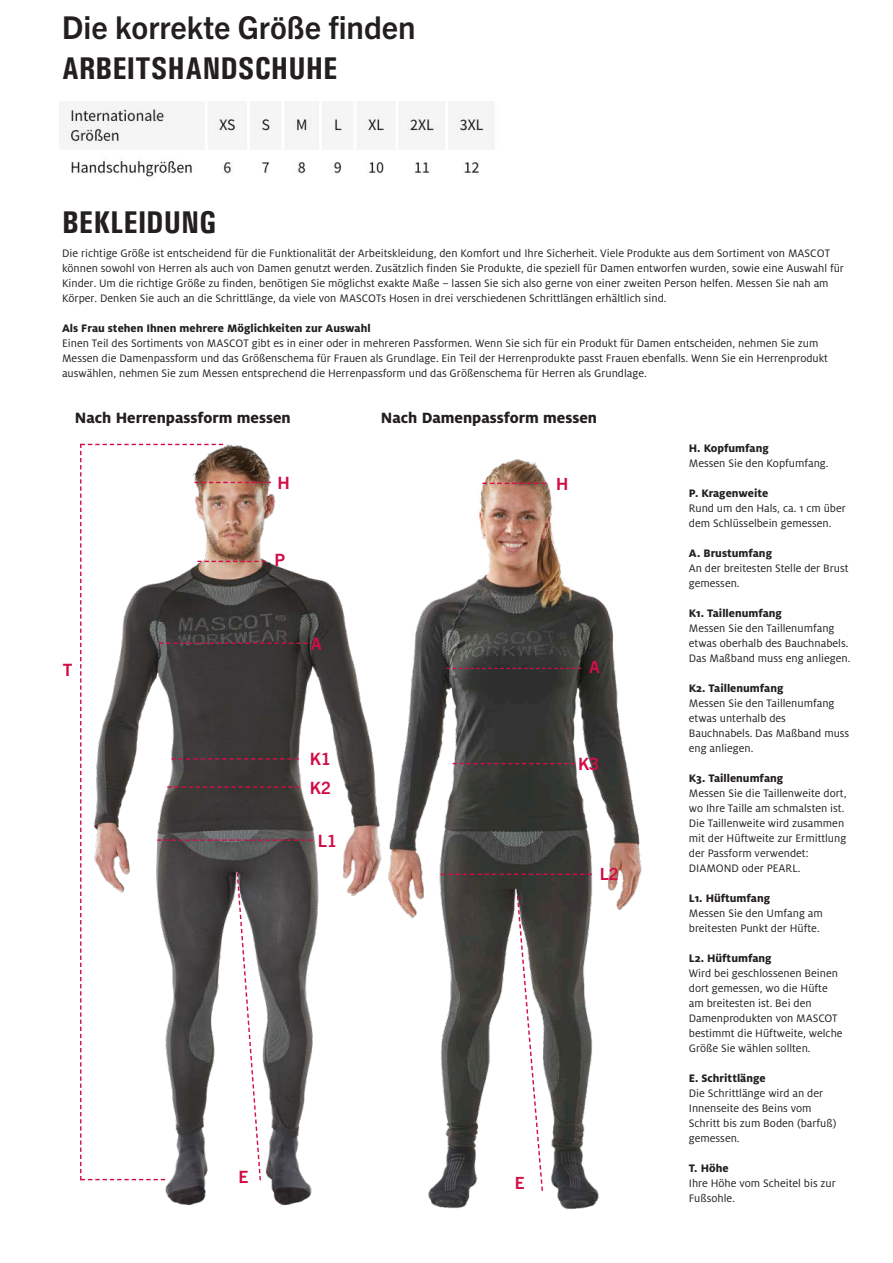
<style>
.page{position:relative;width:893px;height:1263px;background:#fff}
.page>*{position:absolute;margin:0;border:0;box-sizing:border-box;transform-origin:0 0}
.t1{font:700 condensed 31.5px "Univers";color:#231f20}
.t2{font:700 31.5px "Trade Gothic Next LT Pro";color:#231f20}
.t3{font:700 16.95px/28.2px "Trade Gothic Next LT Pro";color:#d20e46}
.t4{font:700 16.8px "Trade Gothic Next LT Pro";color:#d20e46}
.t5{font:800 16.5px "Milo Pro";color:#231f20}
.t6{font:12px/15px "Milo Pro";color:#231f20}
.t7{font:800 12px "Milo Pro";color:#231f20}
</style>
<div class="page">
<img style="left:80px;top:443px;width:265px;height:763px">
<svg style="left:80px;top:444px;width:233px;height:738px"></svg>
<img style="left:345px;top:459px;width:297px;height:750px">
<svg style="left:516px;top:894px;width:28px;height:298px"></svg>
<svg style="left:482px;top:483px;width:64px;height:1px"></svg>
<svg style="left:441px;top:874px;width:151px;height:1px"></svg>
<svg style="left:446px;top:668px;width:135px;height:1px"></svg>
<svg style="left:453px;top:763px;width:122px;height:1px"></svg>
<img style="left:71px;top:101px;width:423px;height:76px">
<h1 class="t2" style="left:62px;top:6px;width:355px">Die korrekte Größe finden</h1>
<h1 class="t1" style="left:62px;top:49px;width:277px">ARBEITSHANDSCHUHE</h1>
<h1 class="t1" style="left:62px;top:203px;width:156px">BEKLEIDUNG</h1>
<p class="t6" style="left:62px;top:246px;width:783px">Die richtige Größe ist entscheidend für die Funktionalität der Arbeitskleidung, den Komfort und Ihre Sicherheit. Viele Produkte aus dem Sortiment von MASCOT können sowohl von Herren als auch von Damen genutzt werden. Zusätzlich finden Sie Produkte, die speziell für Damen entworfen wurden, sowie eine Auswahl für Kinder. Um die richtige Größe zu finden, benötigen Sie möglichst exakte Maße – lassen Sie sich also gerne von einer zweiten Person helfen. Messen Sie nah am Körper. Denken Sie auch an die Schrittlänge, da viele von MASCOTs Hosen in drei verschiedenen Schrittlängen erhältlich sind.</p>
<p class="t7" style="left:62px;top:322px;width:310px">Als Frau stehen Ihnen mehrere Möglichkeiten zur Auswahl</p>
<p class="t6" style="left:62px;top:336px;width:767px">Einen Teil des Sortiments von MASCOT gibt es in einer oder in mehreren Passformen. Wenn Sie sich für ein Produkt für Damen entscheiden, nehmen Sie zum<br>Messen die Damenpassform und das Größenschema für Frauen als Grundlage. Ein Teil der Herrenprodukte passt Frauen ebenfalls. Wenn Sie ein Herrenprodukt auswählen, nehmen Sie zum Messen entsprechend die Herrenpassform und das Größenschema für Herren als Grundlage.</p>
<h3 class="t5" style="left:75px;top:408px;width:217px">Nach Herrenpassform messen</h3>
<h3 class="t5" style="left:381px;top:408px;width:218px">Nach Damenpassform messen</h3>
<h2 class="t3" style="left:63px;top:655px;width:11px">T</h2>
<h2 class="t3" style="left:277px;top:468px;width:14px">H</h2>
<h2 class="t3" style="left:275px;top:544px;width:12px">P</h2>
<h2 class="t3" style="left:311px;top:628px;width:13px">A</h2>
<h3 class="t4" style="left:556px;top:472px;width:14px">H</h3>
<h3 class="t4" style="left:589px;top:655px;width:12px">A</h3>
<h2 class="t3" style="left:310px;top:744px;width:22px">K1<br>K2</h2>
<h2 class="t3" style="left:578px;top:749px;width:22px">K3</h2>
<h2 class="t3" style="left:318px;top:825px;width:20px">L1</h2>
<h3 class="t4" style="left:600px;top:862px;width:20px">L2</h3>
<h2 class="t3" style="left:238px;top:1162px;width:11px">E</h2>
<h3 class="t4" style="left:515px;top:1171px;width:11px">E</h3>
<p class="t7" style="left:689px;top:441px;width:81px">H. Kopfumfang</p>
<p class="t6" style="left:689px;top:455px;width:141px">Messen Sie den Kopfumfang.</p>
<p class="t7" style="left:689px;top:486px;width:81px">P. Kragenweite</p>
<p class="t6" style="left:689px;top:500px;width:158px">Rund um den Hals, ca. 1 cm über dem Schlüsselbein gemessen.</p>
<p class="t7" style="left:689px;top:546px;width:85px">A. Brustumfang</p>
<p class="t6" style="left:689px;top:560px;width:161px">An der breitesten Stelle der Brust gemessen.</p>
<p class="t7" style="left:689px;top:606px;width:95px">K1. Taillenumfang</p>
<p class="t6" style="left:689px;top:620px;width:163px">Messen Sie den Taillenumfang etwas oberhalb des Bauchnabels.<br>Das Maßband muss eng anliegen.</p>
<p class="t7" style="left:689px;top:681px;width:96px">K2. Taillenumfang</p>
<p class="t6" style="left:689px;top:695px;width:162px">Messen Sie den Taillenumfang etwas unterhalb des<br>Bauchnabels. Das Maßband muss eng anliegen.</p>
<p class="t7" style="left:689px;top:771px;width:96px">K3. Taillenumfang</p>
<p class="t6" style="left:689px;top:785px;width:159px">Messen Sie die Taillenweite dort, wo Ihre Taille am schmalsten ist.<br>Die Taillenweite wird zusammen mit der Hüftweite zur Ermittlung der Passform verwendet:<br>DIAMOND oder PEARL.</p>
<p class="t7" style="left:689px;top:891px;width:83px">L1. Hüftumfang</p>
<p class="t6" style="left:689px;top:905px;width:135px">Messen Sie den Umfang am breitesten Punkt der Hüfte.</p>
<p class="t7" style="left:689px;top:951px;width:84px">L2. Hüftumfang</p>
<p class="t6" style="left:689px;top:965px;width:155px">Wird bei geschlossenen Beinen dort gemessen, wo die Hüfte am breitesten ist. Bei den<br>Damenprodukten von MASCOT bestimmt die Hüftweite, welche<br>Größe Sie wählen sollten.</p>
<p class="t7" style="left:689px;top:1071px;width:78px">E. Schrittlänge</p>
<p class="t6" style="left:689px;top:1085px;width:149px">Die Schrittlänge wird an der<br>Innenseite des Beins vom<br>Schritt bis zum Boden (barfuß) gemessen.</p>
<p class="t7" style="left:689px;top:1161px;width:41px">T. Höhe</p>
<p class="t6" style="left:689px;top:1175px;width:148px">Ihre Höhe vom Scheitel bis zur<br>Fußsohle.</p>
</div>
